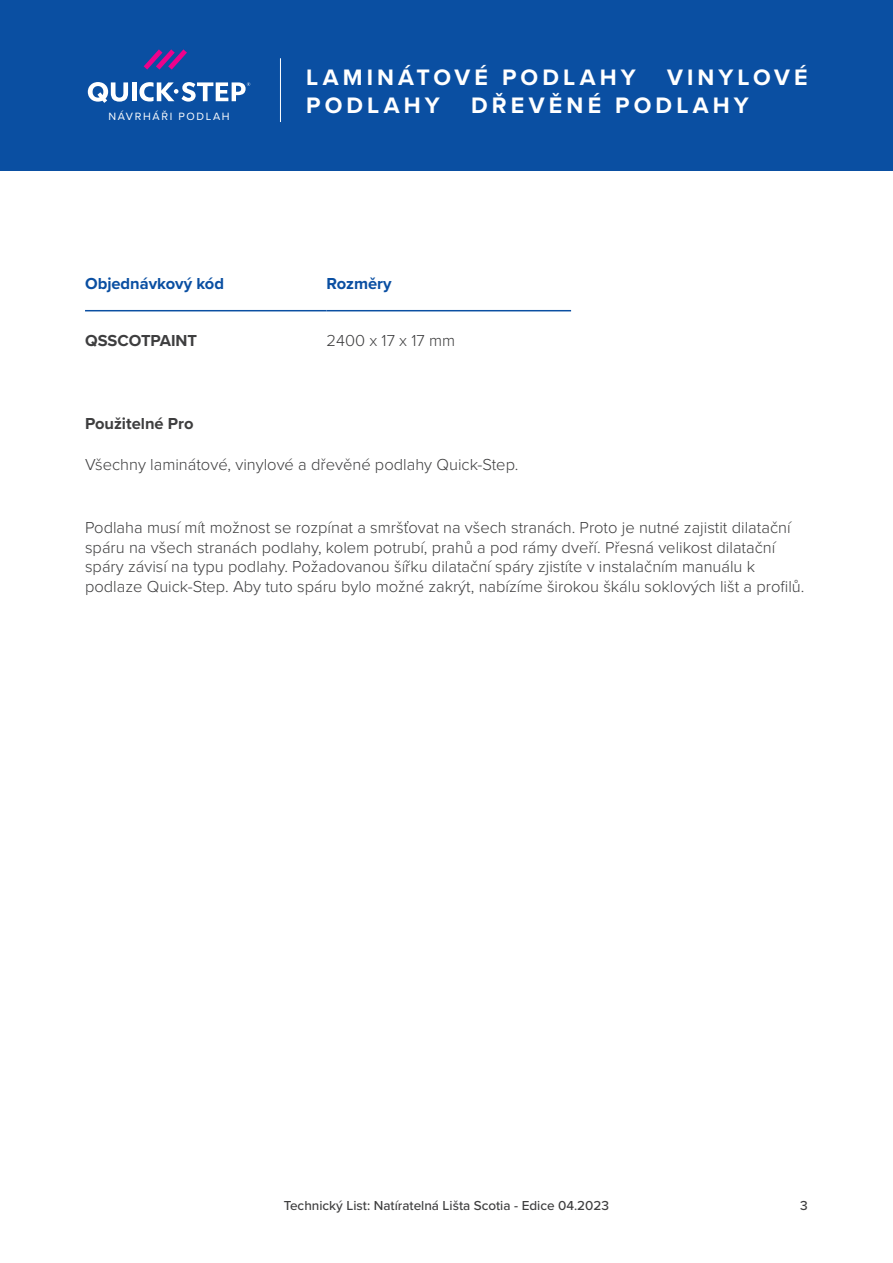
<style>
.page{position:relative;width:893px;height:1263px;background:#fff}
.page>*{position:absolute;margin:0;border:0;box-sizing:border-box;transform-origin:0 0}
.Range{font:700 23.25px "Proxima Nova";letter-spacing:.175em;color:#fff}
.BodyText{font:300 16.5px/19.8px "Proxima Nova";color:#3e3e3f}
.Row-Header{font:700 16.5px "Proxima Nova";color:#0a4fa2}
.ApplicableFor{font:700 16.5px "Proxima Nova";color:#3e3e3f}
.Column-First{font:700 16.5px "Proxima Nova";color:#3e3e3f}
.t1{font:500 13.5px "Proxima Nova";color:#3e3e3f}
.FloorDesigners{font:10.95px "Proxima Nova";letter-spacing:.15em;color:#fff}
</style>
<div class="page">
<div style="left:0;top:0;width:893px;height:170px;background:#0a4fa2"></div>
<hr style="left:280px;top:58px;width:1px;height:64px;background:#fff">
<svg style="left:144px;top:49px;width:43px;height:21px"></svg>
<svg style="left:88px;top:82px;width:40px;height:21px"></svg>
<hr style="left:132px;top:82px;width:4px;height:19px;background:#fff">
<svg style="left:139px;top:82px;width:111px;height:20px"></svg>
<hr style="left:327px;top:310px;width:244px;height:1px;background:#0a4fa2">
<hr style="left:85px;top:310px;width:242px;height:1px;background:#0a4fa2">
<p class="FloorDesigners" style="left:108px;top:108px;width:123px">NÁVRHÁŘI PODLAH</p>
<p class="Range" style="left:306px;top:60px;width:331px">LAMINÁTOVÉ PODLAHY</p>
<p class="Range" style="left:667px;top:60px;width:142px">VINYLOVÉ</p>
<p class="Range" style="left:306px;top:88px;width:135px">PODLAHY</p>
<p class="Range" style="left:471px;top:88px;width:279px">DŘEVĚNÉ PODLAHY</p>
<p class="Row-Header" style="left:85px;top:272px;width:140px">Objednávkový kód</p>
<p class="Row-Header" style="left:327px;top:272px;width:67px">Rozměry</p>
<p class="Column-First" style="left:85px;top:328px;width:114px">QSSCOTPAINT</p>
<p class="BodyText" style="left:327px;top:329px;width:130px">2400 x 17 x 17 mm</p>
<p class="ApplicableFor" style="left:85px;top:411px;width:110px">Použitelné Pro</p>
<p class="BodyText" style="left:85px;top:454px;width:435px">Všechny laminátové, vinylové a dřevěné podlahy Quick-Step.</p>
<p class="BodyText" style="left:85px;top:516px;width:721px">Podlaha musí mít možnost se rozpínat a smršťovat na všech stranách. Proto je nutné zajistit dilatační spáru na všech stranách podlahy, kolem potrubí, prahů a pod rámy dveří. Přesná velikost dilatační spáry závisí na typu podlahy. Požadovanou šířku dilatační spáry zjistíte v instalačním manuálu k podlaze Quick-Step. Aby tuto spáru bylo možné zakrýt, nabízíme širokou škálu soklových lišt a profilů.</p>
<p class="t1" style="left:284px;top:1195px;width:327px">Technický List: Natíratelná Lišta Scotia - Edice 04.2023</p>
<p class="t1" style="left:800px;top:1195px;width:9px">3</p>
</div>
